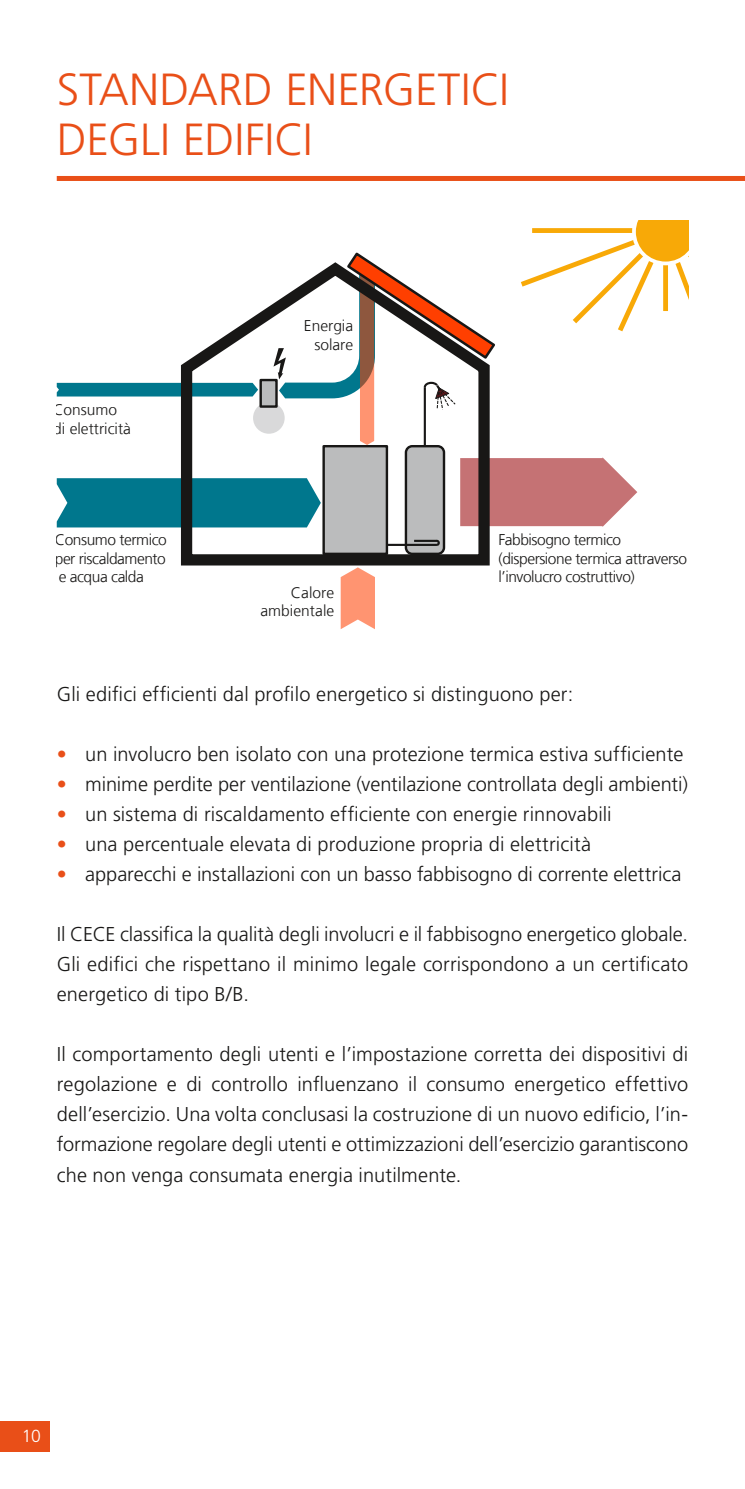
<style>
.page{position:relative;width:745px;height:1489px;background:#fff}
.page>*{position:absolute;margin:0;border:0;box-sizing:border-box;transform-origin:0 0}
.t1{font:300 45px/50px "Frutiger LT Std";letter-spacing:-.005em;color:#e94f18}
.t2{font:300 20px/30px "Frutiger LT Std";letter-spacing:.005em;color:#181716;text-align:justify}
.t3{font:300 17.5px "Frutiger LT Std";color:#fff}
.t4{font:300 15.5px/18.8px "Frutiger LT Com";letter-spacing:-.03em;color:#181716;text-align:justify}
.t5{font:300 15.5px/18.8px "Frutiger LT Com";color:#181716}
.t6{font:300 15.5px/18.8px "Frutiger LT Com";letter-spacing:.005em;color:#181716;text-align:right}
.s1{color:#e94f18}
</style>
<div class="page">
<div style="left:57px;top:176px;width:687px;height:5px;background:#e94f18"></div>
<div style="left:57px;top:478px;width:114px;height:49px;background:#00778d"></div>
<svg style="left:57px;top:383px;width:114px;height:13px"></svg>
<svg style="left:495px;top:457px;width:142px;height:70px;background:#cd8587"></svg>
<svg style="left:340px;top:571px;width:35px;height:58px;background:#ffa183"></svg>
<svg style="left:171px;top:304px;width:324px;height:267px"></svg>
<div style="left:405px;top:446px;width:38px;height:108px;background:#bbbcbd;border-radius:6px"></div>
<div style="left:404px;top:445px;width:41px;height:110px;border:2px solid #181716;border-radius:6px"></div>
<svg style="left:434px;top:539px;width:6px;height:7px"></svg>
<hr style="left:414px;top:540px;width:23px;height:2px;background:#181716">
<hr style="left:386px;top:544px;width:50px;height:2px;background:#181716">
<div style="left:253px;top:402px;width:31px;height:32px;background:#d9d9da;border-radius:50%"></div>
<div style="left:260px;top:380px;width:16px;height:26px;background:#bbbcbd"></div>
<div style="left:259px;top:379px;width:18px;height:29px;border:2px solid #181716"></div>
<div style="left:323px;top:446px;width:63px;height:108px;background:#bbbcbd"></div>
<div style="left:322px;top:445px;width:66px;height:110px;border:2px solid #181716"></div>
<svg style="left:521px;top:221px;width:166px;height:111px"></svg>
<svg style="left:273px;top:252px;width:222px;height:193px"></svg>
<div style="left:0;top:1421px;width:50px;height:30px;background:#e94f18"></div>
<h1 class="t1" style="left:57px;top:65px;width:453px">STANDARD ENERGETICI<br>DEGLI EDIFICI</h1>
<p class="t5" style="left:53px;top:401px;width:79px">Consumo di elettricità</p>
<p class="t4" style="left:55px;top:530px;width:113px">Consumo termico per riscaldamento e acqua calda</p>
<p class="t5" style="left:304px;top:316px;width:51px;text-align:right">Energia solare</p>
<p class="t6" style="left:260px;top:583px;width:75px">Calore ambientale</p>
<p class="t4" style="left:498px;top:530px;width:190px;text-align:left">Fabbisogno termico (dispersione termica attraverso l’involucro costruttivo)</p>
<p class="t2" style="left:57px;top:679px;width:517px">Gli edifici efficienti dal profilo energetico si distinguono per:</p>
<p class="t2" style="left:57px;top:739px;width:627px"><span class="s1">•</span> un involucro ben isolato con una protezione termica estiva sufficiente</p>
<p class="t2" style="left:57px;top:769px;width:632px"><span class="s1">•</span> minime perdite per ventilazione (ventilazione controllata degli ambienti)</p>
<p class="t2" style="left:57px;top:799px;width:556px"><span class="s1">•</span> un sistema di riscaldamento efficiente con energie rinnovabili</p>
<p class="t2" style="left:57px;top:829px;width:535px"><span class="s1">•</span> una percentuale elevata di produzione propria di elettricità</p>
<p class="t2" style="left:57px;top:859px;width:626px"><span class="s1">•</span> apparecchi e installazioni con un basso fabbisogno di corrente elettrica</p>
<p class="t2" style="left:57px;top:919px;width:632px">Il CECE classifica la qualità degli involucri e il fabbisogno energetico globale.<br>Gli edifici che rispettano il minimo legale corrispondono a un certificato energetico di tipo B/B.</p>
<p class="t2" style="left:57px;top:1039px;width:632px">Il comportamento degli utenti e l’impostazione corretta dei dispositivi di regolazione e di controllo influenzano il consumo energetico effettivo dell’esercizio. Una volta conclusasi la costruzione di un nuovo edificio, l’in&shy;formazione regolare degli utenti e ottimizzazioni dell’esercizio garantiscono che non venga consumata energia inutilmente.</p>
<p class="t3" style="left:22px;top:1426px;width:20px">10</p>
</div>
